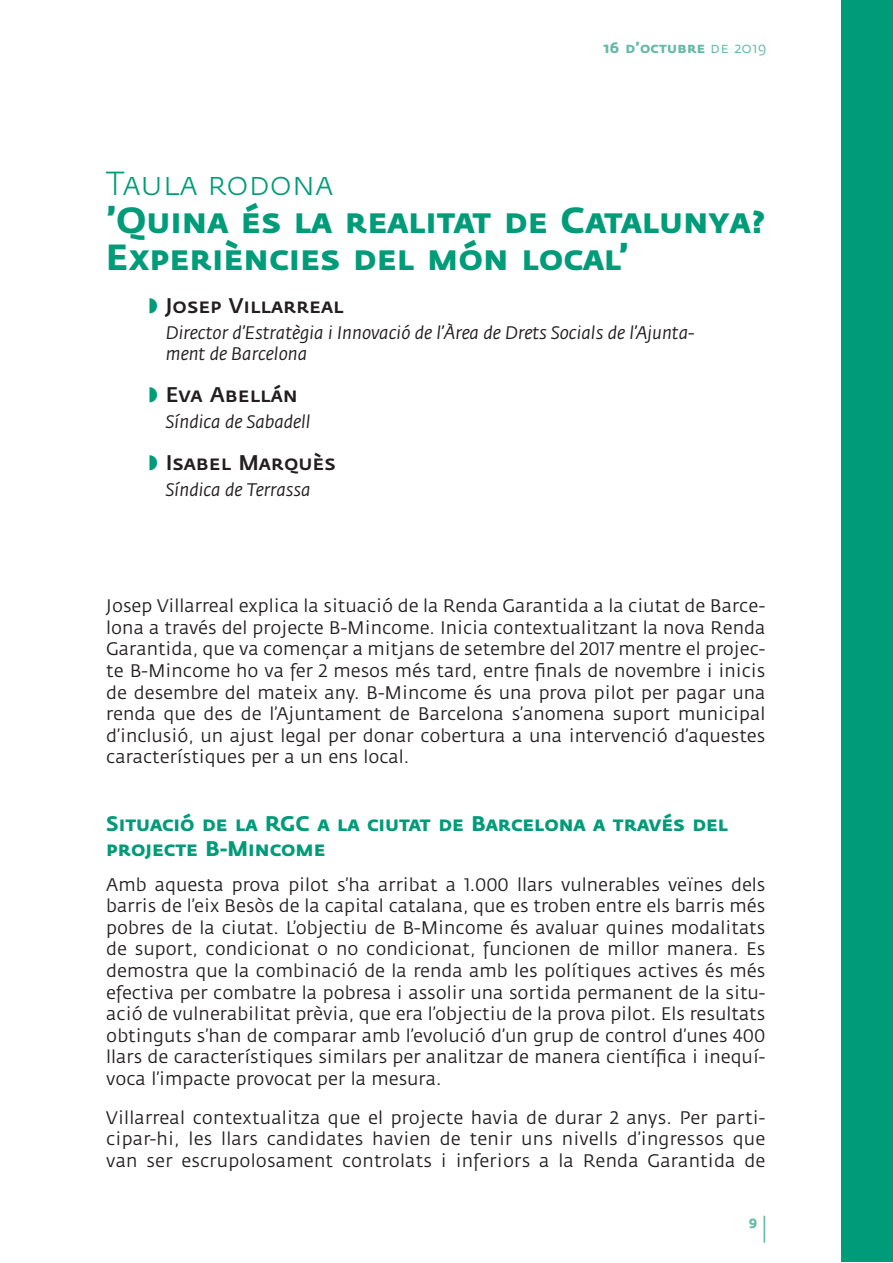
<style>
.page{position:relative;width:893px;height:1263px;background:#fff}
.page>*{position:absolute;margin:0;border:0;box-sizing:border-box;transform-origin:0 0}
.tit1_B{font:36px/37.5px "Fedra Sans Bold SC";color:#009b78}
.Tit1_A{font:33px "Fedra Sans Light SC";color:#009b78}
.Tit2{font:21px/25.2px "Fedra Sans Bold SC";color:#009b78}
.t1{font:21px "Fedra Sans Medium SC";color:#231f20}
.text_normal{font:18px/21.6px "Fedra Sans";color:#231f20;text-align:justify}
.cargo_ponente{font:italic 18px/21.6px "Fedra Sans";color:#231f20}
.t2{font:15px "Fedra Sans Bold SC";letter-spacing:.02em;color:#65baa6}
.t3{font:13.5px "Fedra Sans Bold SC";color:#65baa6}
.s1{font-family:"Fedra Sans Book SC"}
.s2{color:#009b78}
.s3{font-family:"Franklin Gothic";font-weight:600;font-size:27px}
</style>
<div class="page">
<div style="left:842px;top:0;width:51px;height:1262px;background:#009b78"></div>
<p class="t2" style="left:603px;top:39px;width:164px">16 d’octubre <span class="s1">de 2019</span></p>
<p class="Tit1_A" style="left:106px;top:167px;width:228px">Taula rodona</p>
<p class="tit1_B" style="left:106px;top:202px;width:661px">’Quina és la realitat de Catalunya?<br>Experiències del món local’</p>
<p class="t1" style="left:149px;top:293px;width:196px"><span class="s2">◗</span> Josep Villarreal</p>
<p class="cargo_ponente" style="left:166px;top:322px;width:530px">Director d’Estratègia i Innovació de l’Àrea de Drets Socials de l’Ajunta&shy;ment de Barcelona</p>
<p class="t1" style="left:149px;top:383px;width:150px"><span class="s2">◗</span> Eva Abellán</p>
<p class="cargo_ponente" style="left:166px;top:412px;width:146px">Síndica de Sabadell</p>
<p class="t1" style="left:149px;top:451px;width:188px"><span class="s2">◗</span> Isabel Marquès</p>
<p class="cargo_ponente" style="left:166px;top:480px;width:146px">Síndica de Terrassa</p>
<p class="text_normal" style="left:106px;top:595px;width:661px">Josep Villarreal explica la situació de la Renda Garantida a la ciutat de Barce&shy;lona a través del projecte B-Mincome. Inicia contextualitzant la nova Renda Garantida, que va començar a mitjans de setembre del 2017 mentre el projec&shy;te B-Mincome ho va fer 2 mesos més tard, entre finals de novembre i inicis de desembre del mateix any. B-Mincome és una prova pilot per pagar una renda que des de l’Ajuntament de Barcelona s’anomena suport municipal d’inclusió, un ajust legal per donar cobertura a una intervenció d’aquestes característiques per a un ens local.</p>
<p class="Tit2" style="left:106px;top:811px;width:623px">Situació de la RGC a la ciutat de Barcelona a través del projecte B-Mincome</p>
<p class="text_normal" style="left:106px;top:874px;width:661px">Amb aquesta prova pilot s’ha arribat a 1.000 llars vulnerables veïnes dels barris de l’eix Besòs de la capital catalana, que es troben entre els barris més pobres de la ciutat. L’objectiu de B-Mincome és avaluar quines modalitats de suport, condicionat o no condicionat, funcionen de millor manera. Es demostra que la combinació de la renda amb les polítiques actives és més efectiva per combatre la pobresa i assolir una sortida permanent de la situ&shy;ació de vulnerabilitat prèvia, que era l’objectiu de la prova pilot. Els resultats obtinguts s’han de comparar amb l’evolució d’un grup de control d’unes 400 llars de característiques similars per analitzar de manera científica i inequí&shy;voca l’impacte provocat per la mesura.</p>
<p class="text_normal" style="left:106px;top:1107px;width:661px">Villarreal contextualitza que el projecte havia de durar 2 anys. Per parti&shy;cipar-hi, les llars candidates havien de tenir uns nivells d’ingressos que van ser escrupolosament controlats i inferiors a la Renda Garantida de</p>
<p class="t3" style="left:749px;top:1213px;width:19px">9 <span class="s3">|</span></p>
</div>
